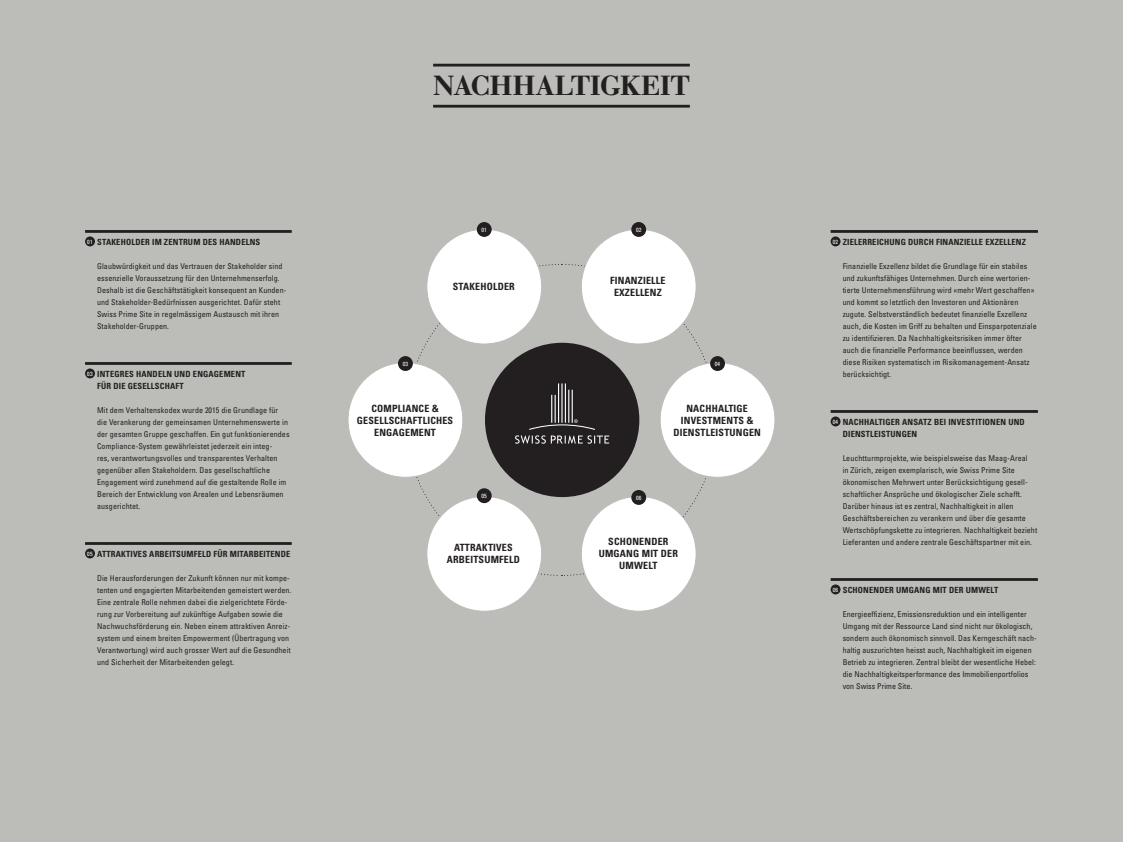
<style>
.page{position:relative;width:1123px;height:842px;background:#bcbdb8}
.page>*{position:absolute;margin:0;border:0;box-sizing:border-box;transform-origin:0 0}
.t1{font:29px "Bauer Bod Dem Bol";letter-spacing:-.01em;color:#231f20}
.t2{font:700 condensed 10px/12px "Univers LT Std";letter-spacing:.02em;color:#231f20;text-align:center}
.t3{font:700 condensed 8.5px/12px "Univers LT Std";letter-spacing:.02em;color:#231f20}
.t4{font:condensed 8px/12px "Univers LT Std";letter-spacing:.01em;color:#231f20}
.t5{font:condensed 6px "Univers LT Std";letter-spacing:.01em;color:#fff}
</style>
<div class="page">
<svg style="left:408px;top:264px;width:307px;height:312px"></svg>
<hr style="left:433px;top:64px;width:257px;height:3px;background:#231f20">
<hr style="left:433px;top:105px;width:257px;height:3px;background:#231f20">
<hr style="left:85px;top:230px;width:207px;height:3px;background:#231f20">
<hr style="left:85px;top:362px;width:207px;height:3px;background:#231f20">
<hr style="left:85px;top:542px;width:207px;height:3px;background:#231f20">
<div style="left:85px;top:236px;width:10px;height:10px;background:#231f20;border-radius:50%"></div>
<div style="left:85px;top:368px;width:10px;height:10px;background:#231f20;border-radius:50%"></div>
<div style="left:85px;top:548px;width:10px;height:10px;background:#231f20;border-radius:50%"></div>
<hr style="left:830px;top:230px;width:207px;height:3px;background:#231f20">
<hr style="left:830px;top:410px;width:207px;height:3px;background:#231f20">
<hr style="left:830px;top:578px;width:207px;height:3px;background:#231f20">
<div style="left:830px;top:236px;width:10px;height:10px;background:#231f20;border-radius:50%"></div>
<div style="left:830px;top:416px;width:10px;height:10px;background:#231f20;border-radius:50%"></div>
<div style="left:830px;top:584px;width:10px;height:10px;background:#231f20;border-radius:50%"></div>
<div style="left:427px;top:229px;width:114px;height:115px;background:#fff;border-radius:50%"></div>
<div style="left:477px;top:222px;width:14px;height:15px;background:#231f20;border-radius:50%"></div>
<div style="left:427px;top:496px;width:114px;height:115px;background:#fff;border-radius:50%"></div>
<div style="left:477px;top:488px;width:14px;height:15px;background:#231f20;border-radius:50%"></div>
<div style="left:581px;top:229px;width:115px;height:115px;background:#fff;border-radius:50%"></div>
<div style="left:631px;top:222px;width:15px;height:15px;background:#231f20;border-radius:50%"></div>
<div style="left:348px;top:362px;width:115px;height:115px;background:#fff;border-radius:50%"></div>
<div style="left:398px;top:356px;width:15px;height:15px;background:#231f20;border-radius:50%"></div>
<div style="left:660px;top:362px;width:115px;height:115px;background:#fff;border-radius:50%"></div>
<div style="left:710px;top:356px;width:15px;height:15px;background:#231f20;border-radius:50%"></div>
<div style="left:581px;top:496px;width:115px;height:115px;background:#fff;border-radius:50%"></div>
<div style="left:631px;top:490px;width:15px;height:15px;background:#231f20;border-radius:50%"></div>
<p class="t3" style="left:87px;top:236px;width:174px"><sup>01</sup> STAKEHOLDER IM ZENTRUM DES HANDELNS</p>
<p class="t4" style="left:97px;top:260px;width:190px">Glaubwürdigkeit und das Vertrauen der Stakeholder sind essenzielle Voraussetzung für den Unternehmenserfolg.<br>Deshalb ist die Geschäftstätigkeit konsequent an Kunden&shy;und Stakeholder-Bedürfnissen ausgerichtet. Dafür steht Swiss Prime Site in regelmässigem Austausch mit ihren Stakeholder-Gruppen.</p>
<p class="t3" style="left:97px;top:368px;width:150px;text-indent:-10px"><sup>03</sup> INTEGRES HANDELN UND ENGAGEMENT<br>FÜR DIE GESELLSCHAFT</p>
<p class="t4" style="left:97px;top:404px;width:194px">Mit dem Verhaltenskodex wurde 2015 die Grundlage für die Verankerung der gemeinsamen Unternehmenswerte in der gesamten Gruppe geschaffen. Ein gut funktionierendes Compliance-System gewährleistet jederzeit ein integ-<br>res, verantwortungsvolles und transparentes Verhalten gegenüber allen Stakeholdern. Das gesellschaftliche Engagement wird zunehmend auf die gestaltende Rolle im Bereich der Entwicklung von Arealen und Lebensräumen ausgerichtet.</p>
<p class="t3" style="left:87px;top:548px;width:205px"><sup>05</sup> ATTRAKTIVES ARBEITSUMFELD FÜR MITARBEITENDE</p>
<p class="t4" style="left:97px;top:572px;width:196px">Die Herausforderungen der Zukunft können nur mit kompe&shy;tenten und engagierten Mitarbeitenden gemeistert werden.<br>Eine zentrale Rolle nehmen dabei die zielgerichtete Förde&shy;rung zur Vorbereitung auf zukünftige Aufgaben sowie die Nachwuchsförderung ein. Neben einem attraktiven Anreiz&shy;system und einem breiten Empowerment (Übertragung von Verantwortung) wird auch grosser Wert auf die Gesundheit und Sicherheit der Mitarbeitenden gelegt.</p>
<h1 class="t1" style="left:433px;top:68px;width:258px">NACHHALTIGKEIT</h1>
<p class="t5" style="left:481px;top:226px;width:7px">01</p>
<p class="t5" style="left:636px;top:226px;width:7px">02</p>
<p class="t2" style="left:453px;top:281px;width:63px">STAKEHOLDER</p>
<p class="t2" style="left:610px;top:275px;width:57px">FINANZIELLE<br>EXZELLENZ</p>
<p class="t5" style="left:403px;top:360px;width:7px">03</p>
<p class="t5" style="left:715px;top:360px;width:7px">04</p>
<p class="t2" style="left:357px;top:402px;width:98px">COMPLIANCE &amp;<br>GESELLSCHAFTLICHES<br>ENGAGEMENT</p>
<p class="t2" style="left:673px;top:402px;width:89px">NACHHALTIGE<br>INVESTMENTS &amp;<br>DIENSTLEISTUNGEN</p>
<p class="t5" style="left:481px;top:492px;width:7px">05</p>
<p class="t5" style="left:636px;top:494px;width:7px">06</p>
<p class="t2" style="left:447px;top:542px;width:74px">ATTRAKTIVES<br>ARBEITSUMFELD</p>
<p class="t2" style="left:598px;top:536px;width:81px">SCHONENDER<br>UMGANG MIT DER<br>UMWELT</p>
<p class="t3" style="left:833px;top:236px;width:195px"><sup>02</sup> ZIELERREICHUNG DURCH FINANZIELLE EXZELLENZ</p>
<p class="t4" style="left:842px;top:260px;width:195px">Finanzielle Exzellenz bildet die Grundlage für ein stabiles und zukunftsfähiges Unternehmen. Durch eine wertorien&shy;tierte Unternehmensführung wird «mehr Wert geschaffen» und kommt so letztlich den Investoren und Aktionären zugute. Selbstverständlich bedeutet finanzielle Exzellenz auch, die Kosten im Griff zu behalten und Einsparpotenziale zu identifizieren. Da Nachhaltigkeitsrisiken immer öfter auch die finanzielle Performance beeinflussen, werden diese Risiken systematisch im Risikomanagement-Ansatz berücksichtigt.</p>
<p class="t3" style="left:842px;top:416px;width:183px;text-indent:-10px"><sup>04</sup> NACHHALTIGER ANSATZ BEI INVESTITIONEN UND<br>DIENSTLEISTUNGEN</p>
<p class="t4" style="left:842px;top:452px;width:196px">Leuchtturmprojekte, wie beispielsweise das Maag-Areal<br>in Zürich, zeigen exemplarisch, wie Swiss Prime Site ökonomischen Mehrwert unter Berücksichtigung gesell&shy;schaftlicher Ansprüche und ökologischer Ziele schafft.<br>Darüber hinaus ist es zentral, Nachhaltigkeit in allen Geschäftsbereichen zu verankern und über die gesamte Wertschöpfungskette zu integrieren. Nachhaltigkeit bezieht Lieferanten und andere zentrale Geschäftspartner mit ein.</p>
<p class="t3" style="left:833px;top:584px;width:167px"><sup>06</sup> SCHONENDER UMGANG MIT DER UMWELT</p>
<p class="t4" style="left:842px;top:608px;width:196px">Energieeffizienz, Emissionsreduktion und ein intelligenter Umgang mit der Ressource Land sind nicht nur ökologisch, sondern auch ökonomisch sinnvoll. Das Kerngeschäft nach&shy;haltig auszurichten heisst auch, Nachhaltigkeit im eigenen Betrieb zu integrieren. Zentral bleibt der wesentliche Hebel: die Nachhaltigkeitsperformance des Immobilienportfolios von Swiss Prime Site.</p>
</div>
